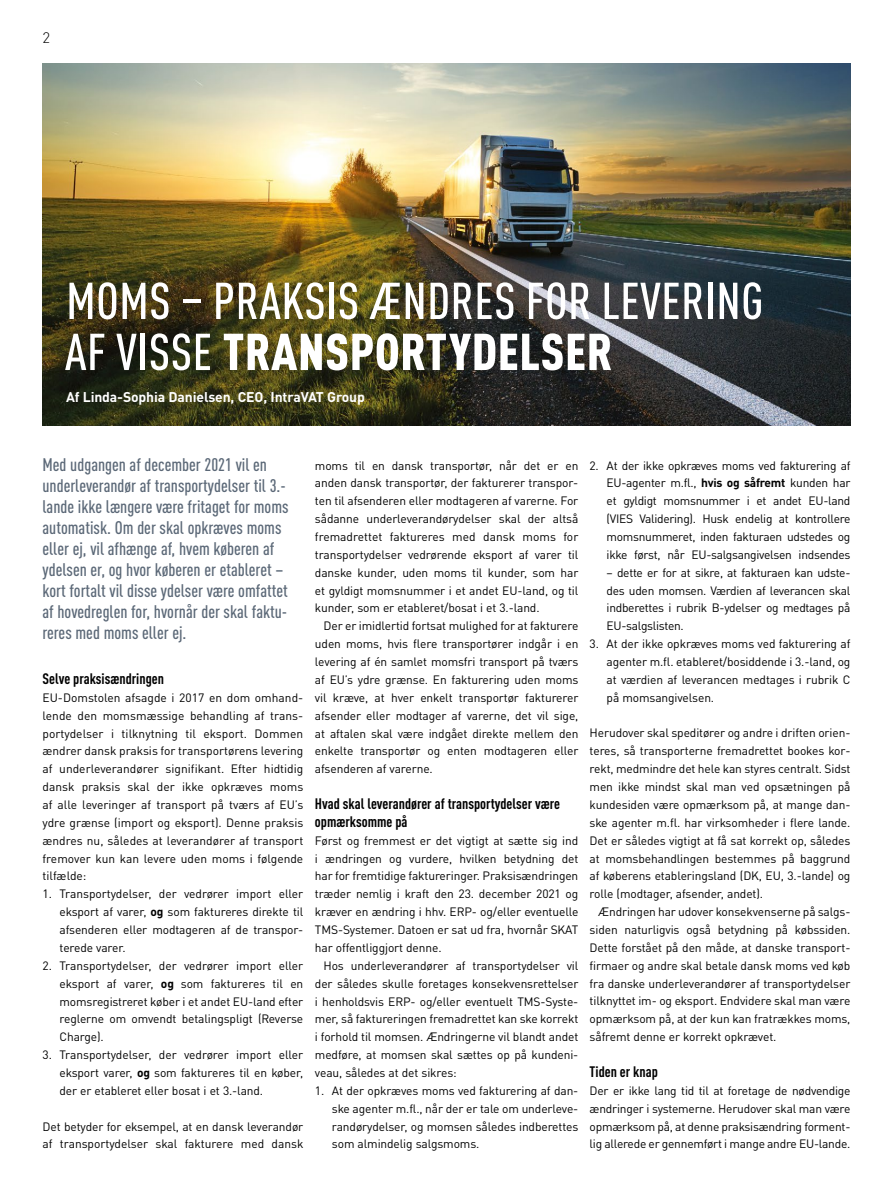
<style>
.page{position:relative;width:893px;height:1191px;background:#fff}
.page>*{position:absolute;margin:0;border:0;box-sizing:border-box;transform-origin:0 0}
.t1{font:500 condensed 51px/51px "DINOT";letter-spacing:.01em;color:#fff}
.t2{font:500 condensed 18px/21px "DINOT";color:#5b6877}
.t3{font:700 condensed 15px/18px "DINOT";color:#000}
.t4{font:300 15px "DINOT";color:#000}
.t5{font:700 13.95px "DINOT";letter-spacing:-.01em;color:#fff}
.t6{font:12px/17.9px "DINOT";letter-spacing:-.01em;color:#000;text-align:justify}
.s1{font-weight:900}
.s2{font-weight:700}
</style>
<div class="page">
<img style="left:43px;top:64px;width:807px;height:361px">
<p class="t4" style="left:43px;top:28px;width:9px">2</p>
<h1 class="t1" style="left:65px;top:275px;width:700px">MOMS – PRAKSIS ÆNDRES FOR LEVERING<br>AF VISSE <span class="s1">TRANSPORTYDELSER</span></h1>
<p class="t5" style="left:66px;top:388px;width:300px">Af Linda-Sophia Danielsen, CEO, IntraVAT Group</p>
<p class="t2" style="left:43px;top:454px;width:248px">Med udgangen af december 2021 vil en underleverandør af transportydelser til 3.- lande ikke længere være fritaget for moms automatisk. Om der skal opkræves moms eller ej, vil afhænge af, hvem køberen af ydelsen er, og hvor køberen er etableret – kort fortalt vil disse ydelser være omfattet af hovedreglen for, hvornår der skal faktu&shy;reres med moms eller ej.</p>
<p class="t3" style="left:43px;top:669px;width:123px">Selve praksisændringen</p>
<p class="t6" style="left:43px;top:688px;width:262px">EU-Domstolen afsagde i 2017 en dom omhand&shy;lende den momsmæssige behandling af trans&shy;portydelser i tilknytning til eksport. Dommen ændrer dansk praksis for transportørens levering af underleverandører signifikant. Efter hidtidig dansk praksis skal der ikke opkræves moms af alle leveringer af transport på tværs af EU’s ydre grænse (import og eksport). Denne praksis ændres nu, således at leverandører af transport fremover kun kan levere uden moms i følgende tilfælde:</p>
<p class="t6" style="left:60px;top:885px;width:245px;text-indent:-17px">1. Transportydelser, der vedrører import eller eksport af varer, <span class="s2">og</span> som faktureres direkte til afsenderen eller modtageren af de transpor&shy;terede varer.</p>
<p class="t6" style="left:60px;top:956px;width:245px;text-indent:-17px">2. Transportydelser, der vedrører import eller eksport af varer, <span class="s2">og</span> som faktureres til en momsregistreret køber i et andet EU-land efter reglerne om omvendt betalingspligt (Reverse Charge).</p>
<p class="t6" style="left:60px;top:1045px;width:245px;text-indent:-17px">3. Transportydelser, der vedrører import eller eksport varer, <span class="s2">og</span> som faktureres til en køber, der er etableret eller bosat i et 3.-land.</p>
<p class="t6" style="left:43px;top:1117px;width:262px">Det betyder for eksempel, at en dansk leverandør af transportydelser skal fakturere med dansk</p>
<p class="t6" style="left:315px;top:456px;width:265px">moms til en dansk transportør, når det er en anden dansk transportør, der fakturerer transpor&shy;ten til afsenderen eller modtageren af varerne. For sådanne underleverandørydelser skal der altså fremadrettet faktureres med dansk moms for transportydelser vedrørende eksport af varer til danske kunder, uden moms til kunder, som har et gyldigt momsnummer i et andet EU-land, og til kunder, som er etableret/bosat i et 3.-land.</p>
<p class="t6" style="left:315px;top:617px;width:265px;text-indent:9px">Der er imidlertid fortsat mulighed for at fakturere uden moms, hvis flere transportører indgår i en levering af én samlet momsfri transport på tværs af EU’s ydre grænse. En fakturering uden moms vil kræve, at hver enkelt transportør fakturerer afsender eller modtager af varerne, det vil sige, at aftalen skal være indgået direkte mellem den enkelte transportør og enten modtageren eller afsenderen af varerne.</p>
<p class="t3" style="left:315px;top:794px;width:247px">Hvad skal leverandører af transportydelser være opmærksomme på</p>
<p class="t6" style="left:315px;top:831px;width:265px">Først og fremmest er det vigtigt at sætte sig ind i ændringen og vurdere, hvilken betydning det har for fremtidige faktureringer. Praksisændringen træder nemlig i kraft den 23. december 2021 og kræver en ændring i hhv. ERP- og/eller eventuelle TMS-Systemer. Datoen er sat ud fra, hvornår SKAT har offentliggjort denne.</p>
<p class="t6" style="left:315px;top:956px;width:265px;text-indent:9px">Hos underleverandører af transportydelser vil der således skulle foretages konsekvensrettelser i henholdsvis ERP- og/eller eventuelt TMS-Syste&shy;mer, så faktureringen fremadrettet kan ske korrekt i forhold til momsen. Ændringerne vil blandt andet medføre, at momsen skal sættes op på kundeni&shy;veau, således at det sikres:</p>
<p class="t6" style="left:332px;top:1081px;width:248px;text-indent:-17px">1. At der opkræves moms ved fakturering af dan&shy;ske agenter m.fl., når der er tale om underleve&shy;randørydelser, og momsen således indberettes som almindelig salgsmoms.</p>
<p class="t6" style="left:607px;top:456px;width:245px;text-indent:-17px">2. At der ikke opkræves moms ved fakturering af EU-agenter m.fl., <span class="s2">hvis og såfremt</span> kunden har et gyldigt momsnummer i et andet EU-land (VIES Validering). Husk endelig at kontrollere momsnummeret, inden fakturaen udstedes og ikke først, når EU-salgsangivelsen indsendes</p>
<p class="t6" style="left:607px;top:563px;width:245px">– dette er for at sikre, at fakturaen kan udste&shy;des uden momsen. Værdien af leverancen skal indberettes i rubrik B-ydelser og medtages på EU-salgslisten.</p>
<p class="t6" style="left:607px;top:634px;width:245px;text-indent:-17px">3. At der ikke opkræves moms ved fakturering af agenter m.fl. etableret/bosiddende i 3.-land, og at værdien af leverancen medtages i rubrik C på momsangivelsen.</p>
<p class="t6" style="left:590px;top:724px;width:262px">Herudover skal speditører og andre i driften orien&shy;teres, så transporterne fremadrettet bookes kor&shy;rekt, medmindre det hele kan styres centralt. Sidst men ikke mindst skal man ved opsætningen på kundesiden være opmærksom på, at mange dan&shy;ske agenter m.fl. har virksomheder i flere lande.<br>Det er således vigtigt at få sat korrekt op, således at momsbehandlingen bestemmes på baggrund af køberens etableringsland (DK, EU, 3.-lande) og rolle (modtager, afsender, andet).</p>
<p class="t6" style="left:590px;top:902px;width:262px;text-indent:9px">Ændringen har udover konsekvenserne på salgs&shy;siden naturligvis også betydning på købssiden.<br>Dette forstået på den måde, at danske transport&shy;firmaer og andre skal betale dansk moms ved køb fra danske underleverandører af transportydelser tilknyttet im- og eksport. Endvidere skal man være opmærksom på, at der kun kan fratrækkes moms, såfremt denne er korrekt opkrævet.</p>
<p class="t3" style="left:590px;top:1062px;width:70px">Tiden er knap</p>
<p class="t6" style="left:590px;top:1081px;width:262px">Der er ikke lang tid til at foretage de nødvendige ændringer i systemerne. Herudover skal man være opmærksom på, at denne praksisændring forment&shy;lig allerede er gennemført i mange andre EU-lande.</p>
</div>
